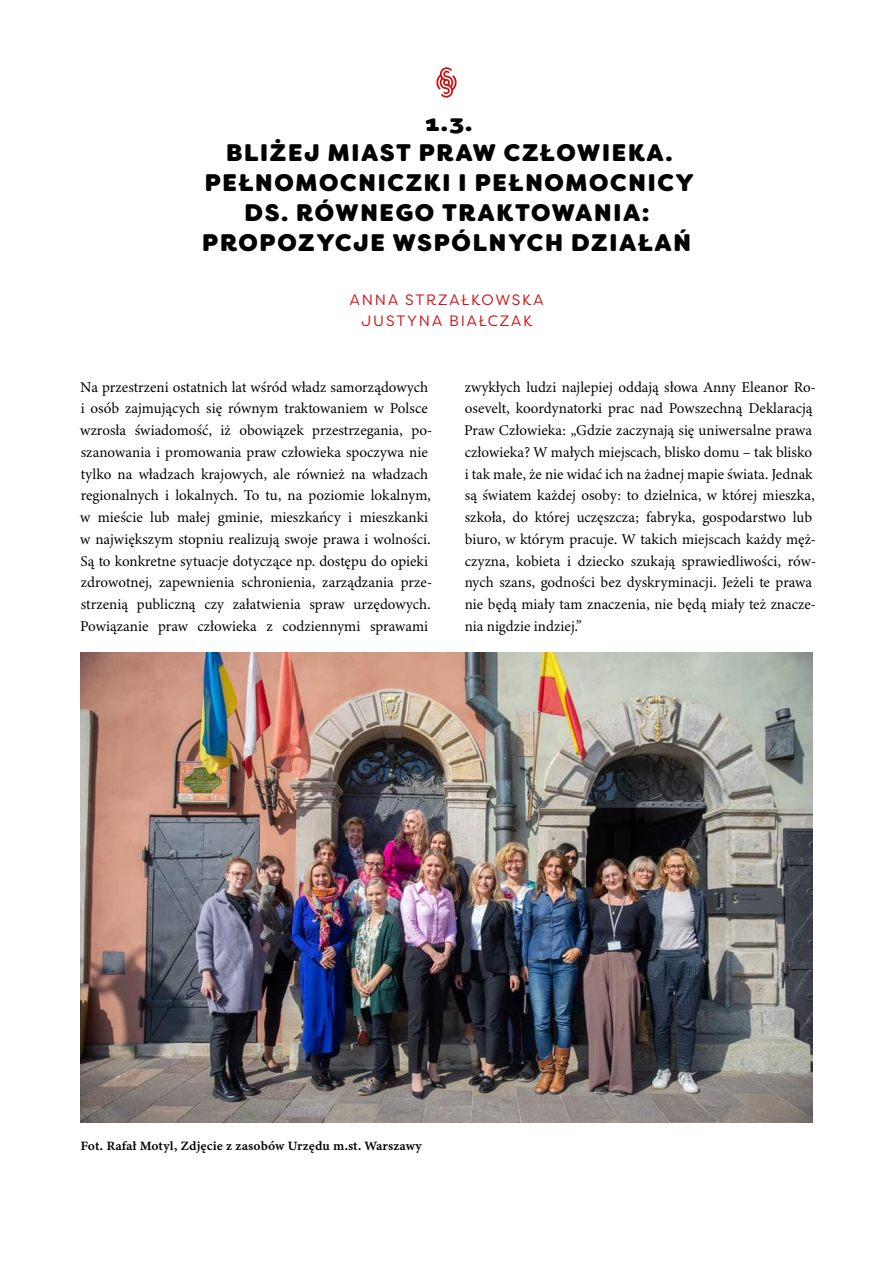
<style>
.page{position:relative;width:893px;height:1263px;background:#fff}
.page>*{position:absolute;margin:0;border:0;box-sizing:border-box;transform-origin:0 0}
.t1{font:800 24px/30px "Filson Soft";letter-spacing:.07em;color:#000;text-align:center}
.t2{font:15px/21.8px "Minion 3";color:#000}
.t3{font:15px/21.8px "Filson Soft";letter-spacing:.12em;color:#cb1013;text-align:center}
.t4{font:600 12.75px "Minion 3 Caption";color:#000}
</style>
<div class="page">
<img style="left:80px;top:653px;width:733px;height:470px">
<svg style="left:436px;top:67px;width:21px;height:31px"></svg>
<h1 class="t1" style="left:202px;top:107px;width:493px">1.3.<br>BLIŻEJ MIAST PRAW CZŁOWIEKA.<br>PEŁNOMOCNICZKI I PEŁNOMOCNICY<br>DS. RÓWNEGO TRAKTOWANIA:<br>PROPOZYCJE WSPÓLNYCH DZIAŁAŃ</h1>
<p class="t3" style="left:350px;top:288px;width:195px">ANNA STRZAŁKOWSKA<br>JUSTYNA BIAŁCZAK</p>
<p class="t2" style="left:80px;top:376px;width:353px">Na przestrzeni ostatnich lat wśród władz samorządowych i osób zajmujących się równym traktowaniem w Polsce wzrosła świadomość, iż obowiązek przestrzegania, po&shy;szanowania i promowania praw człowieka spoczywa nie tylko na władzach krajowych, ale również na władzach regionalnych i lokalnych. To tu, na poziomie lokalnym, w mieście lub małej gminie, mieszkańcy i mieszkanki w największym stopniu realizują swoje prawa i wolności.<br>Są to konkretne sytuacje dotyczące np. dostępu do opieki zdrowotnej, zapewnienia schronienia, zarządzania prze&shy;strzenią publiczną czy załatwienia spraw urzędowych.<br>Powiązanie praw człowieka z codziennymi sprawami</p>
<p class="t2" style="left:464px;top:376px;width:353px">zwykłych ludzi najlepiej oddają słowa Anny Eleanor Ro&shy;osevelt, koordynatorki prac nad Powszechną Deklaracją Praw Człowieka: „Gdzie zaczynają się uniwersalne prawa człowieka? W małych miejscach, blisko domu – tak blisko i tak małe, że nie widać ich na żadnej mapie świata. Jednak są światem każdej osoby: to dzielnica, w której mieszka, szkoła, do której uczęszcza; fabryka, gospodarstwo lub biuro, w którym pracuje. W takich miejscach każdy męż&shy;czyzna, kobieta i dziecko szukają sprawiedliwości, rów&shy;nych szans, godności bez dyskryminacji. Jeżeli te prawa nie będą miały tam znaczenia, nie będą miały też znacze&shy;nia nigdzie indziej.”</p>
<p class="t4" style="left:80px;top:1136px;width:343px">Fot. Rafał Motyl, Zdjęcie z zasobów Urzędu m.st. Warszawy</p>
</div>
